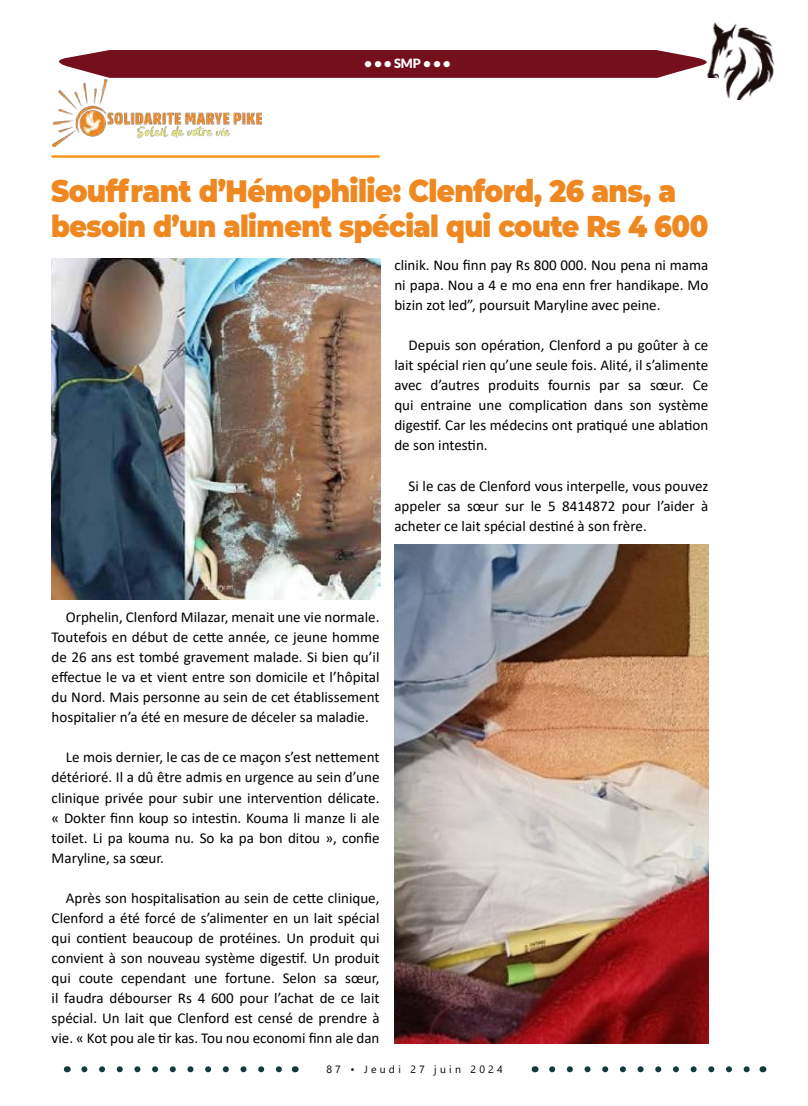
<style>
.page{position:relative;width:808px;height:1106px;background:#fff}
.page>*{position:absolute;margin:0;border:0;box-sizing:border-box;transform-origin:0 0}
.t1{font:900 30.9px "Montserrat";letter-spacing:-.02em;color:#ef8821;scale:.9 1}
.t2{font:900 30px "Montserrat";letter-spacing:-.02em;color:#ef8821;scale:.9 1}
.t3{font:15px/20.1px "Calibri";color:#000;text-align:justify}
.t4{font:900 12.75px "Lato";color:#fff}
.t5{font:10.5px "Leelawadee UI";letter-spacing:.31em;color:#000}
</style>
<div class="page">
<svg style="left:59px;top:50px;width:648px;height:28px;background:#7d202c"></svg>
<svg style="left:84px;top:1066px;width:198px;height:6px"></svg>
<svg style="left:552px;top:1066px;width:198px;height:6px"></svg>
<img style="left:707px;top:22px;width:67px;height:78px">
<div style="left:0;top:78px;width:725px;height:973px;background:#fff"></div>
<img style="left:53px;top:79px;width:208px;height:68px">
<hr style="left:52px;top:155px;width:328px;height:3px;background:#f8991d">
<img style="left:51px;top:258px;width:329px;height:342px">
<img style="left:394px;top:544px;width:314px;height:499px">
<p class="t4" style="left:364px;top:56px;width:88px">• • • SMP • • •</p>
<h1 class="t1" style="left:51px;top:167px;width:696px">Souffrant d’Hémophilie: Clenford, 26 ans, a</h1>
<h2 class="t2" style="left:51px;top:203px;width:732px">besoin d’un aliment spécial qui coute Rs 4 600</h2>
<p class="t3" style="left:394px;top:254px;width:315px">clinik. Nou finn pay Rs 800 000. Nou pena ni mama ni papa. Nou a 4 e mo ena enn frer handikape. Mo bizin zot led”, poursuit Maryline avec peine.</p>
<p class="t3" style="left:394px;top:334px;width:315px;text-indent:14px">Depuis son opération, Clenford a pu goûter à ce lait spécial rien qu’une seule fois. Alité, il s’alimente avec d’autres produits fournis par sa sœur. Ce qui entraine une complication dans son système digestif. Car les médecins ont pratiqué une ablation de son intestin.</p>
<p class="t3" style="left:394px;top:475px;width:315px;text-indent:14px">Si le cas de Clenford vous interpelle, vous pouvez appeler sa sœur sur le 5 8414872 pour l’aider à acheter ce lait spécial destiné à son frère.</p>
<p class="t3" style="left:52px;top:606px;width:329px;text-indent:14px">Orphelin, Clenford Milazar, menait une vie normale.<br>Toutefois en début de cette année, ce jeune homme de 26 ans est tombé gravement malade. Si bien qu’il effectue le va et vient entre son domicile et l’hôpital du Nord. Mais personne au sein de cet établissement hospitalier n’a été en mesure de déceler sa maladie.</p>
<p class="t3" style="left:52px;top:747px;width:329px;text-indent:14px">Le mois dernier, le cas de ce maçon s’est nettement détérioré. Il a dû être admis en urgence au sein d’une clinique privée pour subir une intervention délicate. « Dokter finn koup so intestin. Kouma li manze li ale toilet. Li pa kouma nu. So ka pa bon ditou », confie Maryline, sa sœur.</p>
<p class="t3" style="left:52px;top:887px;width:329px;text-indent:14px">Après son hospitalisation au sein de cette clinique, Clenford a été forcé de s’alimenter en un lait spécial qui contient beaucoup de protéines. Un produit qui convient à son nouveau système digestif. Un produit qui coute cependant une fortune. Selon sa sœur, il faudra débourser Rs 4 600 pour l’achat de ce lait spécial. Un lait que Clenford est censé de prendre à vie. « Kot pou ale tir kas. Tou nou economi finn ale dan</p>
<p class="t5" style="left:326px;top:1062px;width:178px">87 • Jeudi 27 juin 2024</p>
</div>
